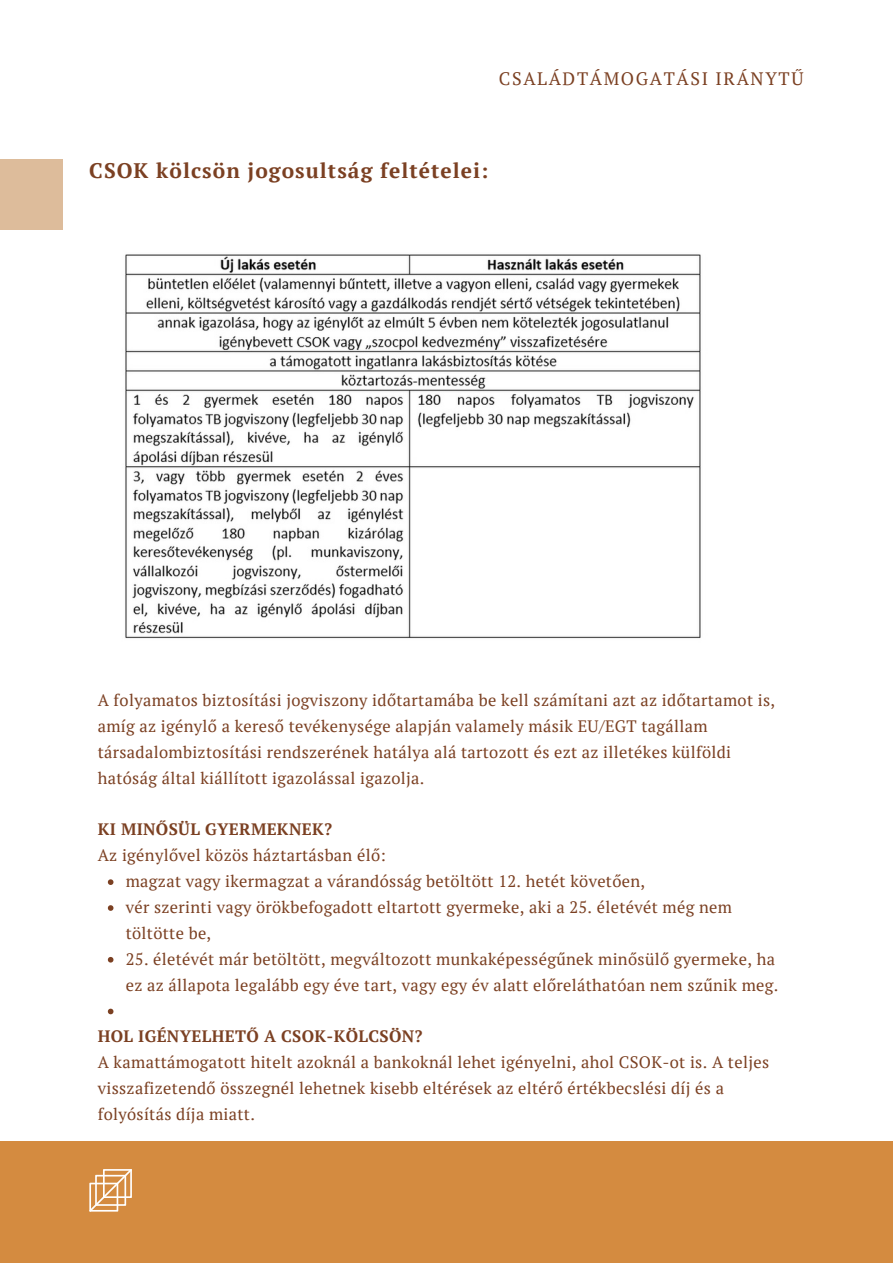
<style>
.page{position:relative;width:893px;height:1264px;background:#fff}
.page>*{position:absolute;margin:0;border:0;box-sizing:border-box;transform-origin:0 0}
.t1{font:700 21px "PT Serif";letter-spacing:.05em;color:#7b4022}
.t2{font:18px "PT Serif";letter-spacing:.09em;color:#7b4022}
.t3{font:16.5px/25.8px "PT Serif";letter-spacing:.02em;color:#7b4022}
.t4{font:700 16.5px "PT Serif";letter-spacing:.02em;color:#7b4022}
</style>
<div class="page">
<div style="left:0;top:159px;width:62px;height:71px;background:#ddbc9b"></div>
<div style="left:0;top:1141px;width:892px;height:121px;background:#d48b40"></div>
<svg style="left:92px;top:1171px;width:40px;height:40px"></svg>
<div style="left:89px;top:1182px;width:29px;height:29px;border:2px solid #fff"></div>
<div style="left:103px;top:1168px;width:29px;height:29px;border:2px solid #fff"></div>
<div style="left:95px;top:1174px;width:31px;height:31px;border:2px solid #fff"></div>
<img style="left:125px;top:254px;width:576px;height:385px">
<svg style="left:108px;top:879px;width:5px;height:6px"></svg>
<svg style="left:108px;top:905px;width:5px;height:5px"></svg>
<svg style="left:108px;top:957px;width:5px;height:5px"></svg>
<svg style="left:108px;top:1008px;width:5px;height:6px"></svg>
<p class="t2" style="left:499px;top:66px;width:306px">CSALÁDTÁMOGATÁSI IRÁNYTŰ</p>
<p class="t1" style="left:89px;top:156px;width:400px">CSOK kölcsön jogosultság feltételei:</p>
<p class="t3" style="left:98px;top:687px;width:679px">A folyamatos biztosítási jogviszony időtartamába be kell számítani azt az időtartamot is, amíg az igénylő a kereső tevékenysége alapján valamely másik EU/EGT tagállam társadalombiztosítási rendszerének hatálya alá tartozott és ezt az illetékes külföldi hatóság által kiállított igazolással igazolja.</p>
<p class="t4" style="left:98px;top:818px;width:236px">KI MINŐSÜL GYERMEKNEK?</p>
<p class="t3" style="left:98px;top:842px;width:289px">Az igénylővel közös háztartásban élő:</p>
<p class="t3" style="left:126px;top:868px;width:607px">magzat vagy ikermagzat a várandósság betöltött 12. hetét követően,<br>vér szerinti vagy örökbefogadott eltartott gyermeke, aki a 25. életévét még nem töltötte be,</p>
<p class="t3" style="left:126px;top:945px;width:654px">25. életévét már betöltött, megváltozott munkaképességűnek minősülő gyermeke, ha ez az állapota legalább egy éve tart, vagy egy év alatt előreláthatóan nem szűnik meg.</p>
<p class="t4" style="left:98px;top:1025px;width:326px">HOL IGÉNYELHETŐ A CSOK-KÖLCSÖN?</p>
<p class="t3" style="left:98px;top:1049px;width:673px">A kamattámogatott hitelt azoknál a bankoknál lehet igényelni, ahol CSOK-ot is. A teljes visszafizetendő összegnél lehetnek kisebb eltérések az eltérő értékbecslési díj és a folyósítás díja miatt.</p>
</div>
